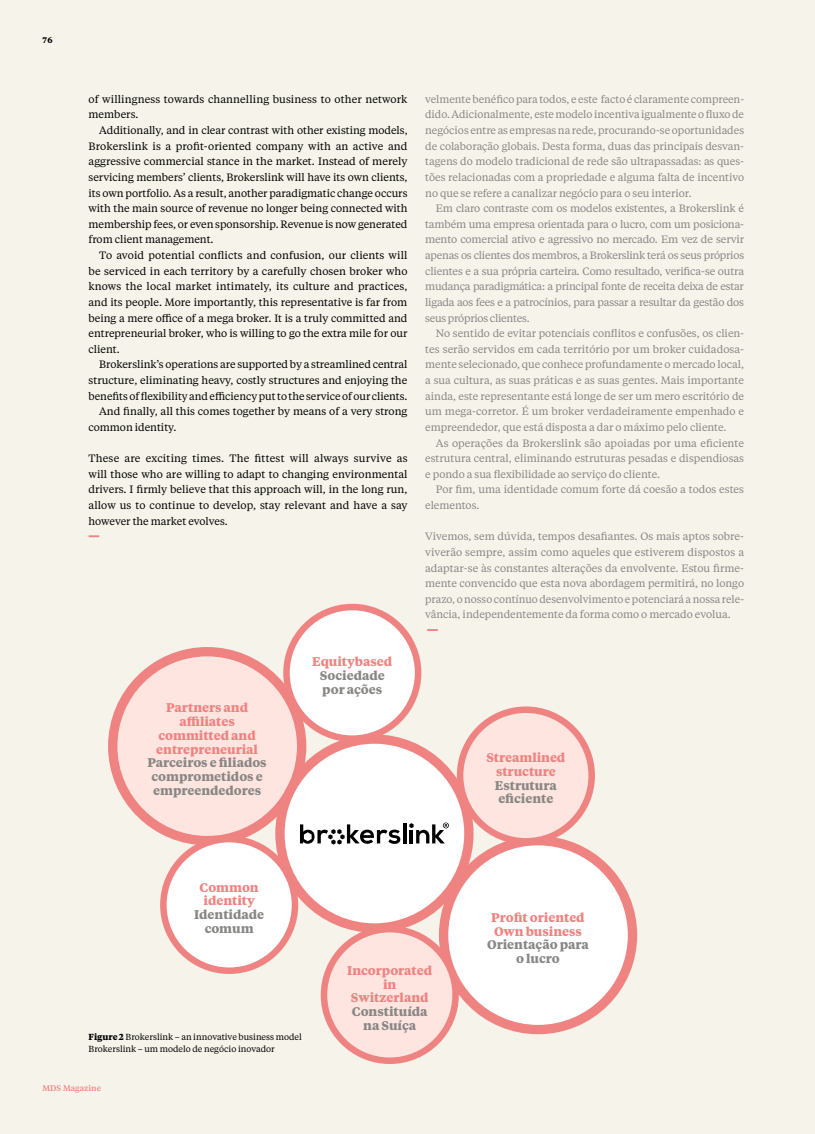
<style>
.page{position:relative;width:815px;height:1134px;background:#f5f3ea}
.page>*{position:absolute;margin:0;border:0;box-sizing:border-box;transform-origin:0 0}
.t1{font:700 12.5px/13.8px "Tiempos Text";letter-spacing:-.005em;color:#ef8381;text-align:center}
.t2{font:700 12.5px/13.8px "Tiempos Text";letter-spacing:-.005em;color:#898785;text-align:center}
.t3{font:10.62px/15.6px "Tiempos Text";letter-spacing:-.005em;color:#898785;text-align:justify}
.t4{font:10.62px/15.6px "Tiempos Text";letter-spacing:.005em;color:#000;text-align:justify}
.t5{font:8.75px/11.8px "Tiempos Text";color:#000}
.t6{font:500 8.12px "Tiempos Text";color:#ef8381}
.t7{font:700 8.12px "Tiempos Text";color:#000}
.s1{font-weight:700}
</style>
<div class="page">
<svg style="left:89px;top:535px;width:10px;height:2px"></svg>
<svg style="left:427px;top:629px;width:11px;height:2px"></svg>
<div style="left:113px;top:652px;width:189px;height:189px;background:#fee5e0;border-radius:50%"></div>
<div style="left:108px;top:647px;width:198px;height:198px;border:9px solid #ef8381;border-radius:50%"></div>
<div style="left:444px;top:841px;width:188px;height:188px;background:#fff;border-radius:50%"></div>
<div style="left:439px;top:836px;width:198px;height:198px;border:9px solid #ef8381;border-radius:50%"></div>
<div style="left:286px;top:607px;width:132px;height:132px;background:#fff;border-radius:50%"></div>
<div style="left:283px;top:604px;width:138px;height:138px;border:7px solid #ef8381;border-radius:50%"></div>
<div style="left:163px;top:839px;width:132px;height:132px;background:#fff;border-radius:50%"></div>
<div style="left:160px;top:836px;width:138px;height:138px;border:7px solid #ef8381;border-radius:50%"></div>
<div style="left:460px;top:710px;width:132px;height:131px;background:#fee5e0;border-radius:50%"></div>
<div style="left:457px;top:706px;width:138px;height:138px;border:7px solid #ef8381;border-radius:50%"></div>
<div style="left:324px;top:929px;width:132px;height:132px;background:#fee5e0;border-radius:50%"></div>
<div style="left:321px;top:926px;width:138px;height:138px;border:7px solid #ef8381;border-radius:50%"></div>
<div style="left:280px;top:739px;width:189px;height:189px;background:#fff;border-radius:50%"></div>
<div style="left:275px;top:734px;width:199px;height:199px;border:9px solid #ef8381;border-radius:50%"></div>
<hr style="left:403px;top:823px;width:3px;height:20px;background:#000">
<svg style="left:300px;top:824px;width:100px;height:20px"></svg>
<svg style="left:409px;top:822px;width:40px;height:21px"></svg>
<p class="t7" style="left:43px;top:34px;width:11px">76</p>
<p class="t4" style="left:89px;top:91px;width:320px">of willingness towards channelling business to other network members.</p>
<p class="t4" style="left:89px;top:122px;width:321px;text-indent:11px">Additionally, and in clear contrast with other existing models, Brokerslink is a profit-‑ oriented company with an active and aggressive commercial stance in the market. Instead of merely servicing members’ clients, Brokerslink will have its own clients, its own portfolio. As a result, another paradigmatic change occurs with the main source of revenue no longer being connected with membership fees, or even sponsorship. Revenue is now generated from client management.</p>
<p class="t4" style="left:89px;top:247px;width:321px;text-indent:11px">To avoid potential conflicts and confusion, our clients will be serviced in each territory by a carefully chosen broker who knows the local market intimately, its culture and practices, and its people. More importantly, this representative is far from being a mere office of a mega broker. It is a truly committed and entrepreneurial broker, who is willing to go the extra mile for our client.</p>
<p class="t4" style="left:99px;top:356px;width:310px">Brokerslink’s operations are supported by a streamlined central</p>
<p class="t4" style="left:89px;top:372px;width:320px">structure, eliminating heavy, costly structures and enjoying the</p>
<p class="t4" style="left:89px;top:388px;width:320px">benefits of flexibility and efficiency put to the service of our clients.</p>
<p class="t4" style="left:99px;top:403px;width:310px">And finally, all this comes together by means of a very strong</p>
<p class="t4" style="left:89px;top:419px;width:89px">common identity.</p>
<p class="t4" style="left:89px;top:450px;width:321px">These are exciting times. The fittest will always survive as will those who are willing to adapt to changing environmental drivers. I firmly believe that this approach will, in the long run, allow us to continue to develop, stay relevant and have a say however the market evolves.</p>
<p class="t1" style="left:156px;top:700px;width:103px">Partners and affiliates committed and entrepreneurial</p>
<p class="t2" style="left:148px;top:755px;width:121px">Parceiros e filiados comprometidos e empreendedores</p>
<p class="t1" style="left:312px;top:654px;width:82px">Equitybased</p>
<p class="t2" style="left:320px;top:668px;width:67px;text-align:left">Sociedade por ações</p>
<p class="t3" style="left:425px;top:91px;width:320px">velmente benéfico para todos, e este facto é claramente compreen&shy;dido. Adicionalmente, este modelo incentiva igualmente o fluxo de negócios entre as empresas na rede, procurando-‑ se oportunidades de colaboração globais. Desta forma, duas das principais desvan&shy;tagens do modelo tradicional de rede são ultrapassadas: as ques&shy;tões relacionadas com a propriedade e alguma falta de incentivo no que se refere a canalizar negócio para o seu interior.</p>
<p class="t3" style="left:425px;top:200px;width:320px;text-indent:11px">Em claro contraste com os modelos existentes, a Brokerslink é também uma empresa orientada para o lucro, com um posiciona&shy;mento comercial ativo e agressivo no mercado. Em vez de servir apenas os clientes dos membros, a Brokerslink terá os seus próprios clientes e a sua própria carteira. Como resultado, verifica-‑ se outra mudança paradigmática: a principal fonte de receita deixa de estar ligada aos fees e a patrocínios, para passar a resultar da gestão dos seus próprios clientes.</p>
<p class="t3" style="left:425px;top:325px;width:320px;text-indent:11px">No sentido de evitar potenciais conflitos e confusões, os clien&shy;tes serão servidos em cada território por um broker cuidadosa&shy;mente selecionado, que conhece profundamente o mercado local, a sua cultura, as suas práticas e as suas gentes. Mais importante ainda, este representante está longe de ser um mero escritório de um mega-‑ corretor. É um broker verdadeiramente empenhado e empreendedor, que está disposta a dar o máximo pelo cliente.</p>
<p class="t3" style="left:425px;top:434px;width:320px;text-indent:11px">As operações da Brokerslink são apoiadas por uma eficiente estrutura central, eliminando estruturas pesadas e dispendiosas e pondo a sua flexibilidade ao serviço do cliente.</p>
<p class="t3" style="left:425px;top:481px;width:320px;text-indent:11px">Por fim, uma identidade comum forte dá coesão a todos estes elementos.</p>
<p class="t3" style="left:425px;top:528px;width:320px">Vivemos, sem dúvida, tempos desafiantes. Os mais aptos sobre&shy;viverão sempre, assim como aqueles que estiverem dispostos a adaptar-‑ se às constantes alterações da envolvente. Estou firme&shy;mente convencido que esta nova abordagem permitirá, no longo prazo, o nosso contínuo desenvolvimento e potenciará a nossa rele&shy;vância, independentemente da forma como o mercado evolua.</p>
<p class="t1" style="left:486px;top:750px;width:81px">Streamlined structure</p>
<p class="t2" style="left:495px;top:778px;width:63px;text-align:left">Estrutura eficiente</p>
<p class="t1" style="left:200px;top:880px;width:61px">Common identity</p>
<p class="t2" style="left:194px;top:907px;width:72px">Identidade comum</p>
<p class="t1" style="left:491px;top:910px;width:95px;text-align:left">Profit oriented<br>Own business</p>
<p class="t2" style="left:487px;top:937px;width:103px">Orientação para o lucro</p>
<p class="t5" style="left:89px;top:1031px;width:215px"><span class="s1">Figure 2</span> Brokerslink – an innovative business model<br>Brokerslink – um modelo de negócio inovador</p>
<p class="t1" style="left:347px;top:963px;width:87px">Incorporated in<br>Switzerland</p>
<p class="t2" style="left:352px;top:1004px;width:77px">Constituída na Suíça</p>
<p class="t6" style="left:43px;top:1083px;width:60px">MDS Magazine</p>
</div>
